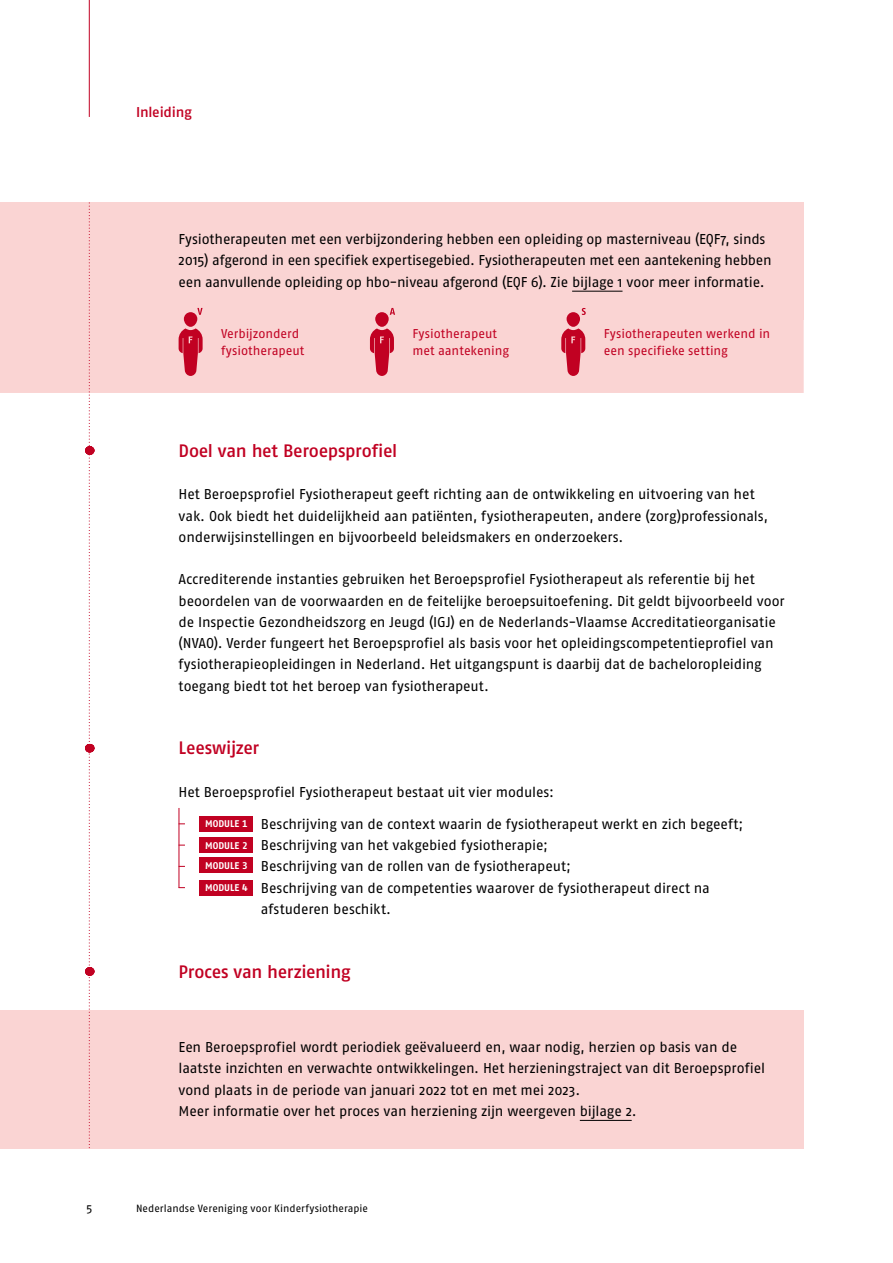
<style>
.page{position:relative;width:893px;height:1263px;background:#fff}
.page>*{position:absolute;margin:0;border:0;box-sizing:border-box;transform-origin:0 0}
.t1{font:500 18px "Fago No";letter-spacing:-.02em;color:#c10122}
.t2{font:14.25px/21.3px "Fago No";letter-spacing:-.01em;color:#000}
.t3{font:500 14.25px "Fago No";letter-spacing:-.02em;color:#c10122}
.t4{font:12.75px/17px "Fago No";letter-spacing:-.005em;color:#c10122}
.t5{font:12px "Fago No";color:#000}
.t6{font:10.5px "Fago No";color:#000}
.s1{font-family:"Fago No Tf";font-weight:700;font-size:9.75px;color:#fff}
</style>
<div class="page">
<hr style="left:89px;top:0;width:1px;height:117px;background:#c10122">
<div style="left:0;top:202px;width:804px;height:117px;background:#fad4d3"></div>
<hr style="left:572px;top:291px;width:50px;height:1px;background:#000">
<hr style="left:179px;top:808px;width:1px;height:80px;background:#c10122">
<div style="left:0;top:1010px;width:804px;height:117px;background:#fad4d3"></div>
<div style="left:0;top:1074px;width:804px;height:74px;background:#fad4d3"></div>
<hr style="left:580px;top:1120px;width:52px;height:1px;background:#000">
<div style="left:0;top:309px;width:804px;height:84px;background:#fad4d3"></div>
<div style="left:184px;top:312px;width:13px;height:15px;background:#c10122;border-radius:50%"></div>
<svg style="left:179px;top:328px;width:24px;height:48px"></svg>
<svg style="left:197px;top:308px;width:6px;height:7px"></svg>
<div style="left:375px;top:312px;width:14px;height:15px;background:#c10122;border-radius:50%"></div>
<svg style="left:370px;top:328px;width:24px;height:48px"></svg>
<svg style="left:390px;top:308px;width:5px;height:7px"></svg>
<div style="left:567px;top:312px;width:13px;height:15px;background:#c10122;border-radius:50%"></div>
<svg style="left:561px;top:328px;width:24px;height:48px"></svg>
<svg style="left:582px;top:308px;width:4px;height:7px"></svg>
<div style="left:200px;top:816px;width:53px;height:16px;background:#c10122"></div>
<div style="left:200px;top:837px;width:53px;height:16px;background:#c10122"></div>
<div style="left:200px;top:857px;width:53px;height:16px;background:#c10122"></div>
<div style="left:200px;top:880px;width:53px;height:16px;background:#c10122"></div>
<svg style="left:85px;top:202px;width:9px;height:946px"></svg>
<p class="t3" style="left:136px;top:104px;width:57px">Inleiding</p>
<p class="t2" style="left:179px;top:228px;width:595px">Fysiotherapeuten met een verbijzondering hebben een opleiding op masterniveau (EQF7, sinds<br>2015) afgerond in een specifiek expertisegebied. Fysiotherapeuten met een aantekening hebben een aanvullende opleiding op hbo-niveau afgerond (EQF 6). Zie bijlage 1 voor meer informatie.</p>
<p class="t4" style="left:221px;top:325px;width:85px">Verbijzonderd fysiotherapeut</p>
<p class="t4" style="left:412px;top:325px;width:98px">Fysiotherapeut met aantekening</p>
<p class="t4" style="left:604px;top:325px;width:168px">Fysiotherapeuten werkend in een specifieke setting</p>
<p class="t1" style="left:179px;top:440px;width:220px">Doel van het Beroepsprofiel</p>
<p class="t2" style="left:179px;top:483px;width:591px">Het Beroepsprofiel Fysiotherapeut geeft richting aan de ontwikkeling en uitvoering van het vak. Ook biedt het duidelijkheid aan patiënten, fysiotherapeuten, andere (zorg)professionals, onderwijsinstellingen en bijvoorbeeld beleidsmakers en onderzoekers.</p>
<p class="t2" style="left:179px;top:569px;width:608px">Accrediterende instanties gebruiken het Beroepsprofiel Fysiotherapeut als referentie bij het beoordelen van de voorwaarden en de feitelijke beroepsuitoefening. Dit geldt bijvoorbeeld voor de Inspectie Gezondheidszorg en Jeugd (IGJ) en de Nederlands-Vlaamse Accreditatieorganisatie (NVAO). Verder fungeert het Beroepsprofiel als basis voor het opleidingscompetentieprofiel van fysiotherapieopleidingen in Nederland. Het uitgangspunt is daarbij dat de bacheloropleiding toegang biedt tot het beroep van fysiotherapeut.</p>
<p class="t1" style="left:179px;top:738px;width:82px">Leeswijzer</p>
<p class="t2" style="left:179px;top:781px;width:377px">Het Beroepsprofiel Fysiotherapeut bestaat uit vier modules:</p>
<p class="t2" style="left:205px;top:813px;width:540px"><span class="s1">MODULE 1</span> Beschrijving van de context waarin de fysiotherapeut werkt en zich begeeft;</p>
<p class="t2" style="left:205px;top:834px;width:344px"><span class="s1">MODULE 2</span> Beschrijving van het vakgebied fysiotherapie;</p>
<p class="t2" style="left:205px;top:856px;width:367px"><sup>MODULE</sup> <sup>3</sup> Beschrijving van de rollen van de fysiotherapeut;</p>
<p class="t2" style="left:205px;top:877px;width:506px"><span class="s1">MODULE 4</span> Beschrijving van de competenties waarover de fysiotherapeut direct na</p>
<p class="t2" style="left:261px;top:898px;width:132px">afstuderen beschikt.</p>
<p class="t1" style="left:179px;top:961px;width:173px">Proces van herziening</p>
<p class="t2" style="left:179px;top:1036px;width:588px">Een Beroepsprofiel wordt periodiek geëvalueerd en, waar nodig, herzien op basis van de laatste inzichten en verwachte ontwikkelingen. Het herzieningstraject van dit Beroepsprofiel vond plaats in de periode van januari 2022 tot en met mei 2023.<br>Meer informatie over het proces van herziening zijn weergeven bijlage 2.</p>
<p class="t5" style="left:86px;top:1201px;width:8px">5</p>
<p class="t6" style="left:136px;top:1202px;width:234px">Nederlandse Vereniging voor Kinderfysiotherapie</p>
</div>
